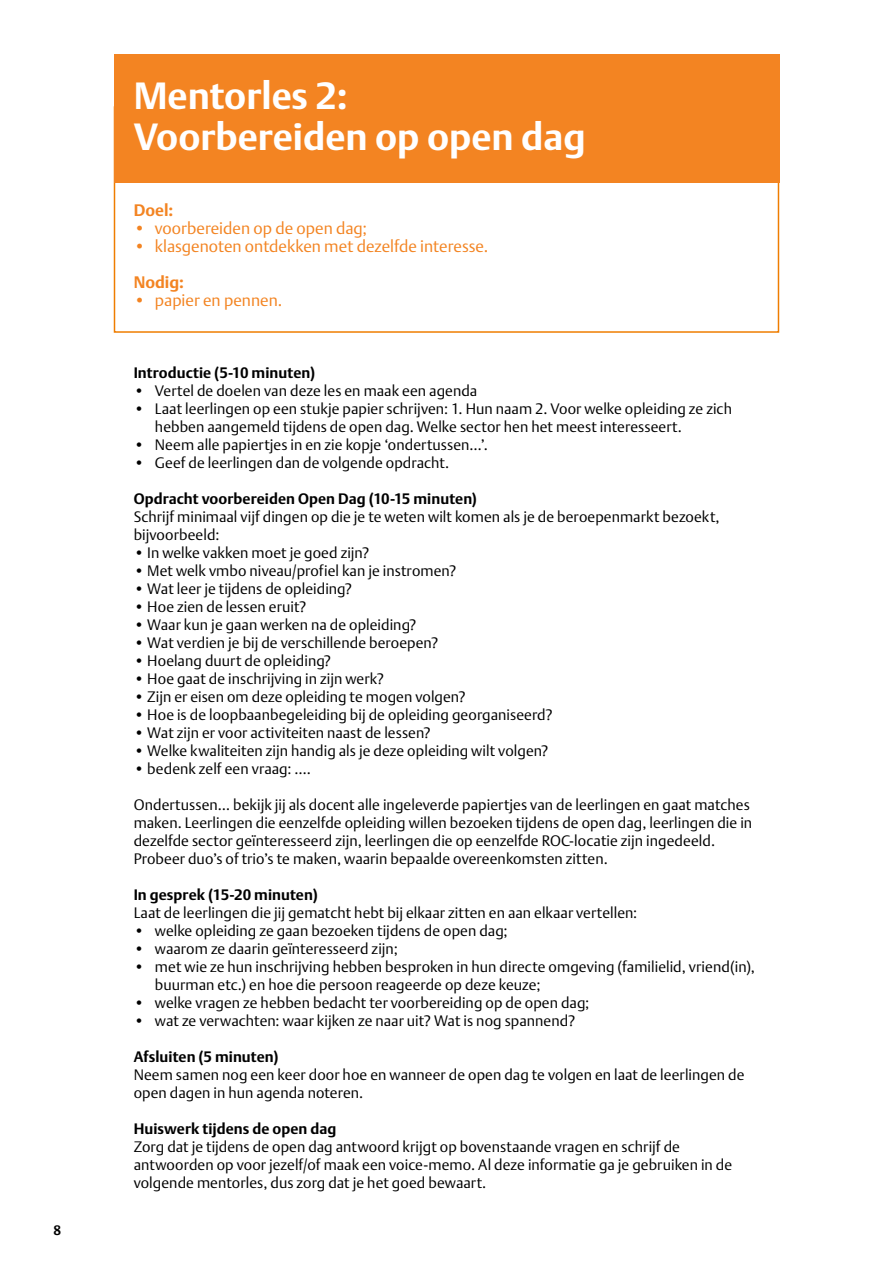
<style>
.page{position:relative;width:893px;height:1263px;background:#fff}
.page>*{position:absolute;margin:0;border:0;box-sizing:border-box;transform-origin:0 0}
.t1{font:700 37.5px/40.5px "DTL Argo T";color:#fff}
.t2{font:300 16.5px "DTL Argo T";color:#f38422}
.t3{font:700 16.5px "DTL Argo T";letter-spacing:.005em;color:#f38422}
.t4{font:300 15px/18px "DTL Argo T";color:#000}
.t5{font:700 15px "DTL Argo T";letter-spacing:.005em;color:#000}
.t6{font:700 13.5px "DTL Argo T";color:#000}
</style>
<div class="page">
<div style="left:114px;top:54px;width:665px;height:129px;background:#f38422"></div>
<p class="t6" style="left:54px;top:1222px;width:9px">8</p>
<h1 class="t1" style="left:134px;top:75px;width:453px">Mentorles 2:<br>Voorbereiden op open dag</h1>
<p class="t3" style="left:134px;top:200px;width:41px">Doel:</p>
<p class="t2" style="left:134px;top:218px;width:235px">• voorbereiden op de open dag;</p>
<p class="t2" style="left:134px;top:236px;width:356px">• klasgenoten ontdekken met dezelfde interesse.</p>
<p class="t3" style="left:134px;top:272px;width:52px">Nodig:</p>
<p class="t2" style="left:134px;top:290px;width:150px">• papier en pennen.</p>
<p class="t5" style="left:134px;top:364px;width:183px">Introductie (5-10 minuten)</p>
<p class="t4" style="left:134px;top:382px;width:345px">• Vertel de doelen van deze les en maak een agenda</p>
<p class="t4" style="left:155px;top:400px;width:579px;text-indent:-21px">• Laat leerlingen op een stukje papier schrijven: 1. Hun naam 2. Voor welke opleiding ze zich hebben aangemeld tijdens de open dag. Welke sector hen het meest interesseert.</p>
<p class="t4" style="left:134px;top:436px;width:356px">• Neem alle papiertjes in en zie kopje ‘ondertussen…’.</p>
<p class="t4" style="left:134px;top:454px;width:317px">• Geef de leerlingen dan de volgende opdracht.</p>
<p class="t5" style="left:134px;top:490px;width:345px">Opdracht voorbereiden Open Dag (10-15 minuten)</p>
<p class="t4" style="left:134px;top:508px;width:588px">Schrijf minimaal vijf dingen op die je te weten wilt komen als je de beroepenmarkt bezoekt, bijvoorbeeld:</p>
<p class="t4" style="left:134px;top:544px;width:237px">• In welke vakken moet je goed zijn?</p>
<p class="t4" style="left:134px;top:562px;width:324px">• Met welk vmbo niveau/profiel kan je instromen?</p>
<p class="t4" style="left:134px;top:580px;width:220px">• Wat leer je tijdens de opleiding?</p>
<p class="t4" style="left:134px;top:598px;width:174px">• Hoe zien de lessen eruit?</p>
<p class="t4" style="left:134px;top:616px;width:284px">• Waar kun je gaan werken na de opleiding?</p>
<p class="t4" style="left:134px;top:634px;width:306px">• Wat verdien je bij de verschillende beroepen?</p>
<p class="t4" style="left:134px;top:652px;width:199px">• Hoelang duurt de opleiding?</p>
<p class="t4" style="left:134px;top:670px;width:252px">• Hoe gaat de inschrijving in zijn werk?</p>
<p class="t4" style="left:134px;top:688px;width:333px">• Zijn er eisen om deze opleiding te mogen volgen?</p>
<p class="t4" style="left:134px;top:706px;width:421px">• Hoe is de loopbaanbegeleiding bij de opleiding georganiseerd?</p>
<p class="t4" style="left:134px;top:724px;width:298px">• Wat zijn er voor activiteiten naast de lessen?</p>
<p class="t4" style="left:134px;top:742px;width:416px">• Welke kwaliteiten zijn handig als je deze opleiding wilt volgen?</p>
<p class="t4" style="left:134px;top:760px;width:179px">• bedenk zelf een vraag: ….</p>
<p class="t4" style="left:134px;top:796px;width:620px">Ondertussen… bekijk jij als docent alle ingeleverde papiertjes van de leerlingen en gaat matches maken. Leerlingen die eenzelfde opleiding willen bezoeken tijdens de open dag, leerlingen die in dezelfde sector geïnteresseerd zijn, leerlingen die op eenzelfde ROC-locatie zijn ingedeeld.<br>Probeer duo’s of trio’s te maken, waarin bepaalde overeenkomsten zitten.</p>
<p class="t5" style="left:134px;top:886px;width:186px">In gesprek (15-20 minuten)</p>
<p class="t4" style="left:134px;top:904px;width:505px">Laat de leerlingen die jij gematcht hebt bij elkaar zitten en aan elkaar vertellen:</p>
<p class="t4" style="left:134px;top:922px;width:376px">• welke opleiding ze gaan bezoeken tijdens de open dag;</p>
<p class="t4" style="left:134px;top:940px;width:266px">• waarom ze daarin geïnteresseerd zijn;</p>
<p class="t4" style="left:155px;top:958px;width:602px;text-indent:-21px">• met wie ze hun inschrijving hebben besproken in hun directe omgeving (familielid, vriend(in), buurman etc.) en hoe die persoon reageerde op deze keuze;</p>
<p class="t4" style="left:134px;top:994px;width:457px">• welke vragen ze hebben bedacht ter voorbereiding op de open dag;</p>
<p class="t4" style="left:134px;top:1012px;width:443px">• wat ze verwachten: waar kijken ze naar uit? Wat is nog spannend?</p>
<p class="t5" style="left:134px;top:1048px;width:147px">Afsluiten (5 minuten)</p>
<p class="t4" style="left:134px;top:1066px;width:612px">Neem samen nog een keer door hoe en wanneer de open dag te volgen en laat de leerlingen de open dagen in hun agenda noteren.</p>
<p class="t5" style="left:134px;top:1120px;width:204px">Huiswerk tijdens de open dag</p>
<p class="t4" style="left:134px;top:1138px;width:600px">Zorg dat je tijdens de open dag antwoord krijgt op bovenstaande vragen en schrijf de antwoorden op voor jezelf/of maak een voice-memo. Al deze informatie ga je gebruiken in de volgende mentorles, dus zorg dat je het goed bewaart.</p>
</div>
